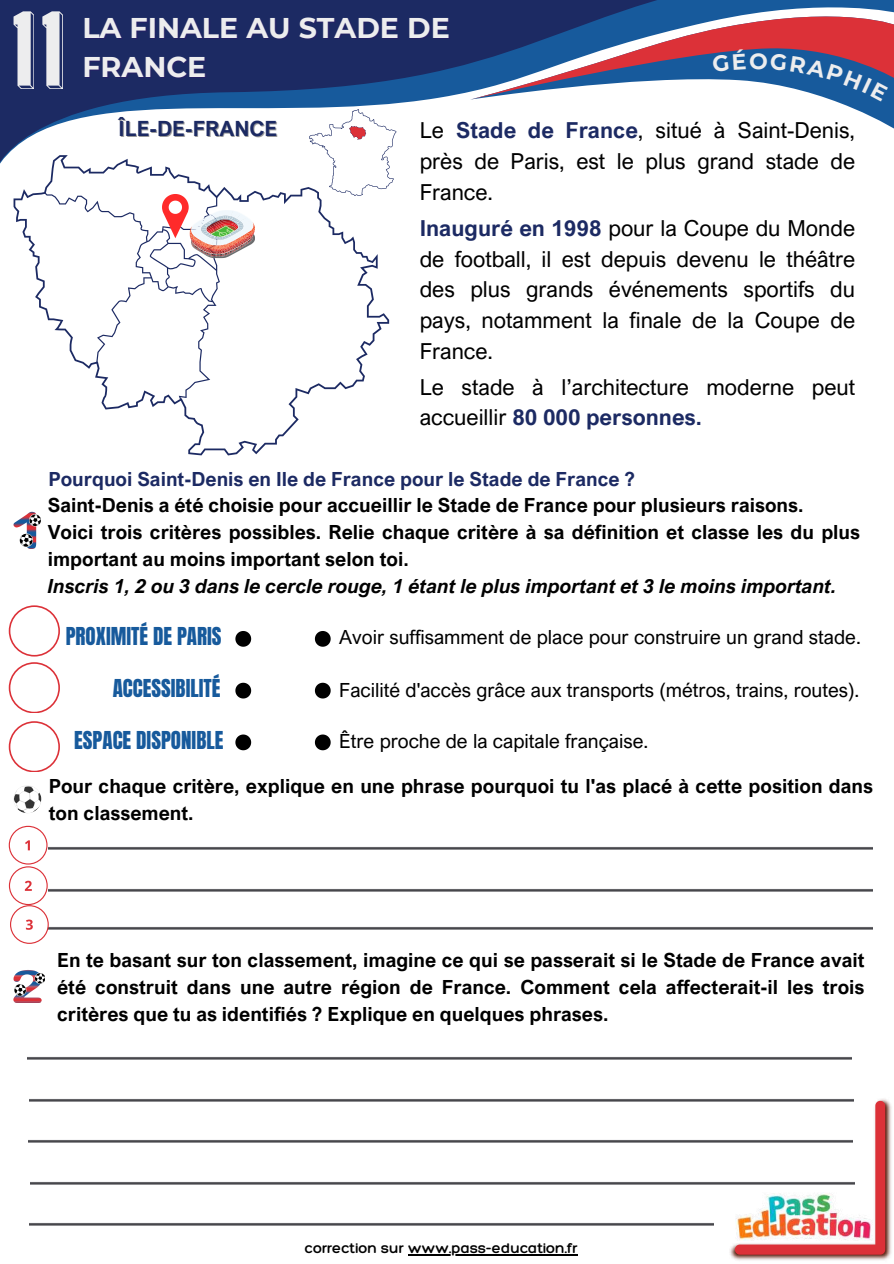
<style>
.page{position:relative;width:894px;height:1264px;background:#fff}
.page>*{position:absolute;margin:0;border:0;box-sizing:border-box;transform-origin:0 0}
.t1{font:700 28.5px/39.3px "Montserrat";color:#ededee}
.t2{font:22.05px/30.8px "Arial Nova";color:#000;text-align:justify}
.t3{font:21px "Anton";color:#175a9c}
.t4{font:700 21px "Arial Nova";color:#1c2a63}
.t5{font:700 19.5px/27px "Arial Nova";color:#000}
.t6{font:19.5px "Arial Nova";color:#000}
.t7{font:italic 700 19.5px "Arial Nova";color:#000}
.t8{font:700 19.5px "Arial Nova";color:#1c2a63}
.t9{font:300 15px "Hero";color:#000}
.s1{font-weight:700;color:#1c2a63}
</style>
<div class="page">
<img style="left:713px;top:1099px;width:179px;height:162px">
<img style="left:734px;top:1100px;width:150px;height:154px">
<svg style="left:0;top:0;width:818px;height:164px;fill:#1c2a63"></svg>
<svg style="left:470px;top:102px;width:423px;height:29px"></svg>
<svg style="left:14px;top:11px;width:20px;height:78px;background:#acb0c2"></svg>
<svg style="left:14px;top:155px;width:375px;height:300px"></svg>
<svg style="left:309px;top:109px;width:87px;height:87px"></svg>
<svg style="left:44px;top:192px;width:211px;height:208px"></svg>
<svg style="left:42px;top:11px;width:21px;height:78px;background:#a7abbf"></svg>
<img style="left:713px;top:1099px;width:141px;height:125px">
<img style="left:27px;top:1057px;width:825px;height:125px">
<img style="left:29px;top:1182px;width:684px;height:74px">
<svg style="left:13px;top:512px;width:28px;height:37px"></svg>
<svg style="left:13px;top:970px;width:32px;height:32px"></svg>
<svg style="left:235px;top:631px;width:16px;height:15px"></svg>
<svg style="left:235px;top:682px;width:16px;height:16px"></svg>
<svg style="left:235px;top:734px;width:16px;height:16px"></svg>
<svg style="left:315px;top:631px;width:15px;height:15px"></svg>
<svg style="left:315px;top:682px;width:15px;height:16px"></svg>
<svg style="left:315px;top:734px;width:15px;height:16px"></svg>
<svg style="left:9px;top:605px;width:50px;height:51px"></svg>
<svg style="left:9px;top:662px;width:50px;height:51px"></svg>
<svg style="left:9px;top:721px;width:50px;height:50px"></svg>
<img style="left:48px;top:847px;width:824px;height:1px">
<img style="left:48px;top:848px;width:824px;height:2px">
<img style="left:48px;top:889px;width:824px;height:41px">
<svg style="left:9px;top:825px;width:39px;height:118px"></svg>
<svg style="left:13px;top:785px;width:29px;height:28px"></svg>
<svg style="left:470px;top:4px;width:423px;height:98px"></svg>
<h1 class="t1" style="left:82px;top:8px;width:369px">LA FINALE AU STADE DE<br>FRANCE</h1>
<p class="t4" style="left:119px;top:115px;width:160px">ÎLE-DE-FRANCE</p>
<p class="t2" style="left:419px;top:115px;width:437px">Le <span class="s1">Stade de France</span>, situé à Saint-Denis, près de Paris, est le plus grand stade de France.</p>
<p class="t2" style="left:419px;top:212px;width:437px"><span class="s1">Inauguré en 1998</span> pour la Coupe du Monde de football, il est depuis devenu le théâtre des plus grands événements sportifs du pays, notamment la finale de la Coupe de France.</p>
<p class="t2" style="left:419px;top:371px;width:437px">Le stade à l’architecture moderne peut accueillir <span class="s1">80 000 personnes.</span></p>
<p class="t8" style="left:48px;top:467px;width:588px">Pourquoi Saint-Denis en Ile de France pour le Stade de France ?</p>
<p class="t5" style="left:48px;top:491px;width:813px">Saint-Denis a été choisie pour accueillir le Stade de France pour plusieurs raisons.<br>Voici trois critères possibles. Relie chaque critère à sa définition et classe les du plus important au moins important selon toi.</p>
<p class="t7" style="left:48px;top:573px;width:790px">Inscris 1, 2 ou 3 dans le cercle rouge, 1 étant le plus important et 3 le moins important.</p>
<p class="t3" style="left:66px;top:621px;width:157px">PROXIMITÉ DE PARIS</p>
<p class="t3" style="left:113px;top:673px;width:109px">ACCESSIBILITÉ</p>
<p class="t3" style="left:74px;top:725px;width:151px">ESPACE DISPONIBLE</p>
<p class="t6" style="left:339px;top:625px;width:523px">Avoir suffisamment de place pour construire un grand stade.</p>
<p class="t6" style="left:339px;top:678px;width:521px">Facilité d'accès grâce aux transports (métros, trains, routes).</p>
<p class="t6" style="left:339px;top:729px;width:310px">Être proche de la capitale française.</p>
<p class="t5" style="left:49px;top:772px;width:825px">Pour chaque critère, explique en une phrase pourquoi tu l'as placé à cette position dans ton classement.</p>
<p class="t5" style="left:57px;top:946px;width:808px;text-align:justify">En te basant sur ton classement, imagine ce qui se passerait si le Stade de France avait été construit dans une autre région de France. Comment cela affecterait-il les trois critères que tu as identifiés ? Explique en quelques phrases.</p>
<p class="t9" style="left:305px;top:1238px;width:274px">correction sur www.pass-education.fr</p>
</div>
